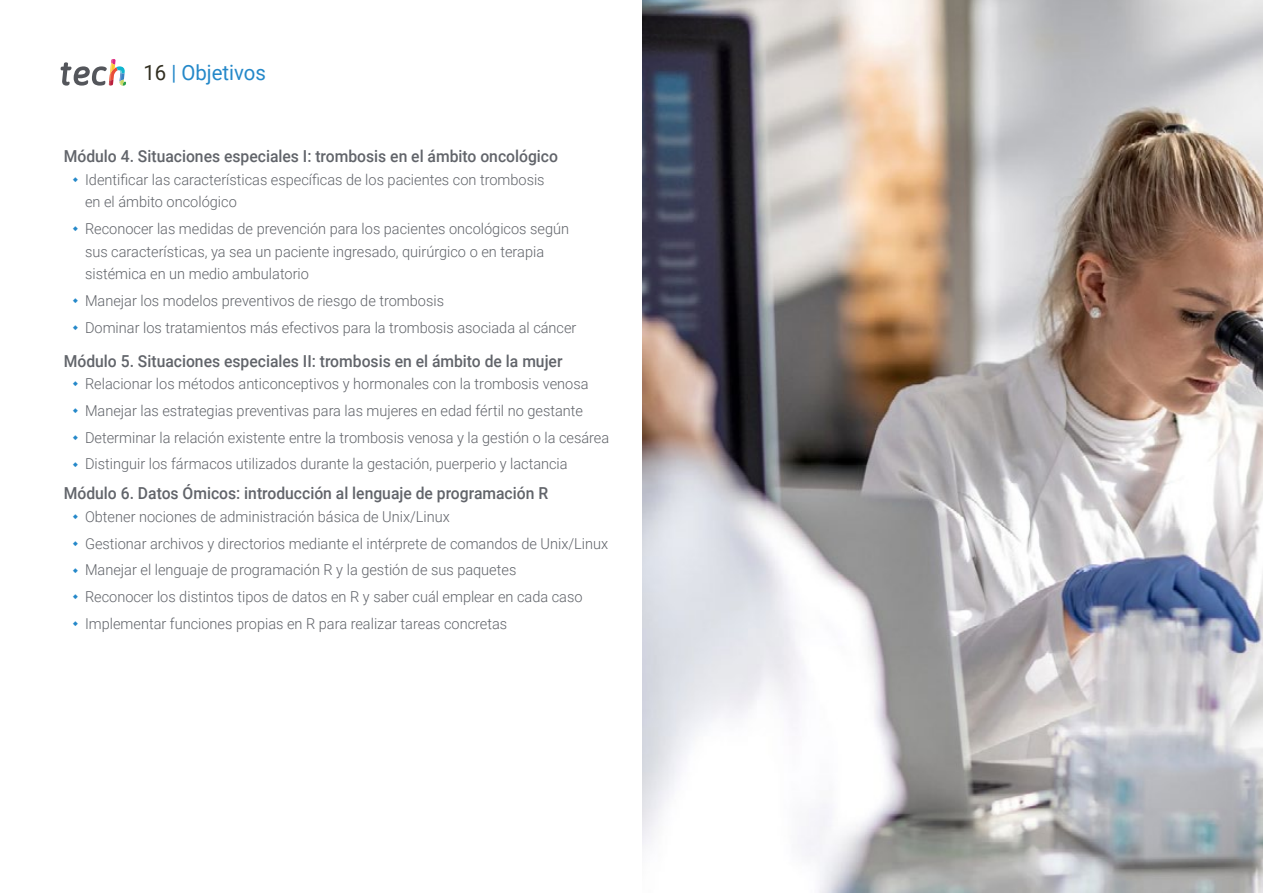
<style>
.page{position:relative;width:1263px;height:893px;background:#fff}
.page>*{position:absolute;margin:0;border:0;box-sizing:border-box;transform-origin:0 0}
.t1{font:21px "Roboto";color:#2488c9}
.t2{font:500 16.5px "Roboto";color:#61646a;scale:.95 1}
.t3{font:300 15px/26.7px "Roboto";color:#61646a}
.s1{color:#312e20}
</style>
<div class="page">
<img style="left:642px;top:0;width:621px;height:893px">
<svg style="left:61px;top:59px;width:65px;height:27px"></svg>
<h1 class="t1" style="left:144px;top:57px;width:124px"><span class="s1">16</span> | Objetivos</h1>
<p class="t2" style="left:64px;top:145px;width:522px">Módulo 4. Situaciones especiales I: trombosis en el ámbito oncológico</p>
<p class="t3" style="left:85px;top:168px;width:461px;line-height:22.5px">Identificar las características específicas de los pacientes con trombosis en el ámbito oncológico</p>
<p class="t3" style="left:85px;top:217px;width:486px;line-height:22.5px">Reconocer las medidas de prevención para los pacientes oncológicos según sus características, ya sea un paciente ingresado, quirúrgico o en terapia sistémica en un medio ambulatorio</p>
<p class="t3" style="left:85px;top:287px;width:493px">Manejar los modelos preventivos de riesgo de trombosis<br>Dominar los tratamientos más efectivos para la trombosis asociada al cáncer</p>
<p class="t2" style="left:64px;top:349px;width:526px">Módulo 5. Situaciones especiales II: trombosis en el ámbito de la mujer</p>
<p class="t3" style="left:85px;top:370px;width:526px">Relacionar los métodos anticonceptivos y hormonales con la trombosis venosa Manejar las estrategias preventivas para las mujeres en edad fértil no gestante Determinar la relación existente entre la trombosis venosa y la gestión o la cesárea Distinguir los fármacos utilizados durante la gestación, puerperio y lactancia</p>
<p class="t2" style="left:64px;top:482px;width:511px">Módulo 6. Datos Ómicos: introducción al lenguaje de programación R</p>
<p class="t3" style="left:85px;top:503px;width:525px">Obtener nociones de administración básica de Unix/Linux<br>Gestionar archivos y directorios mediante el intérprete de comandos de Unix/Linux Manejar el lenguaje de programación R y la gestión de sus paquetes<br>Reconocer los distintos tipos de datos en R y saber cuál emplear en cada caso Implementar funciones propias en R para realizar tareas concretas</p>
</div>
